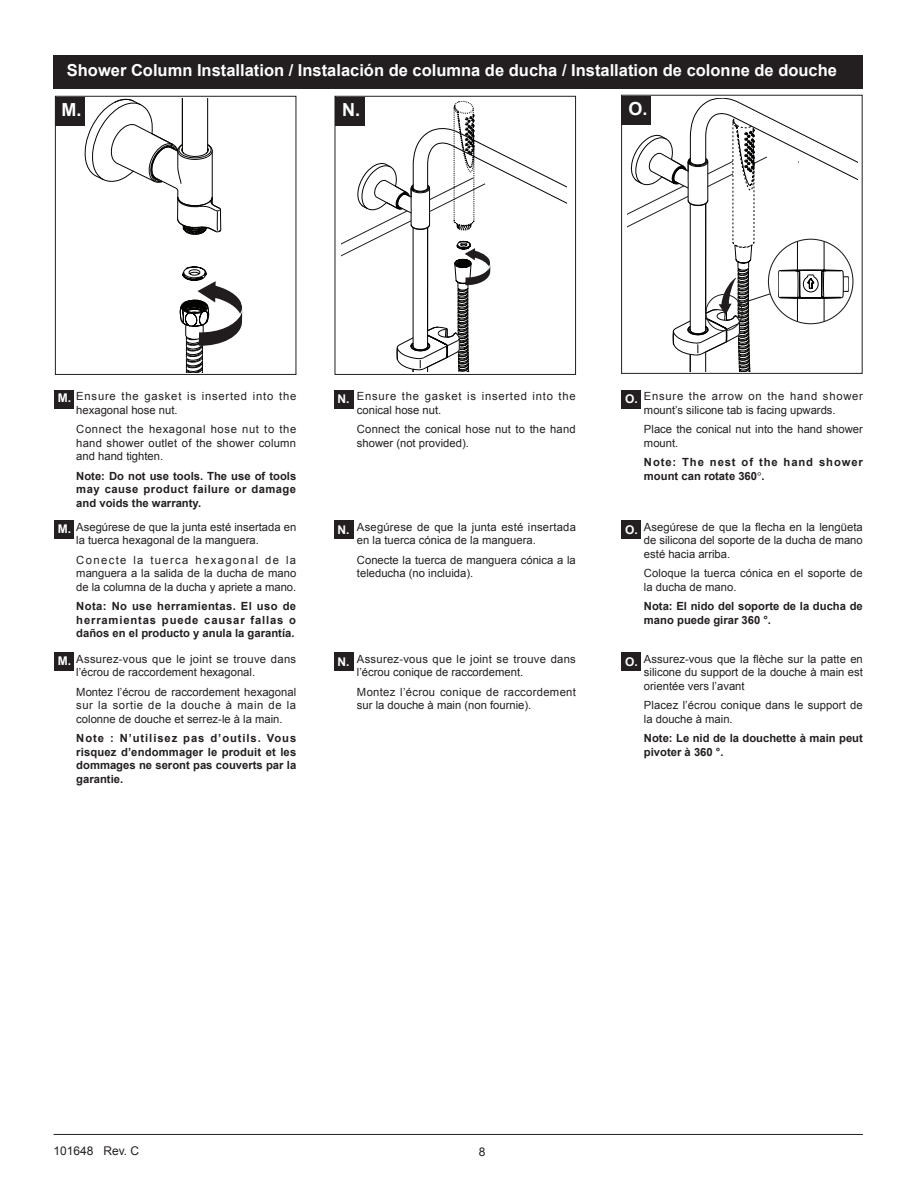
<style>
.page{position:relative;width:918px;height:1188px;background:#fff}
.page>*{position:absolute;margin:0;border:0;box-sizing:border-box;transform-origin:0 0}
.t1{font:700 18px "Arial";color:#fff}
.t2{font:700 16.5px "Arial";color:#fff}
.t3{font:700 12px "Arial";color:#fff}
.t4{font:12px "Arial";color:#231f20}
.t5{font:11.25px/13.5px "Arial";color:#231f20}
.t6{font:700 11.25px/13.5px "Arial";color:#231f20;text-align:justify}
.t7{font:11.25px/13.5px "Arial";letter-spacing:.025em;color:#231f20}
.t8{font:11.25px/13.5px "Arial";letter-spacing:.02em;color:#231f20}
.t9{font:11.25px/13.5px "Arial";letter-spacing:.03em;color:#231f20}
.t10{font:11.25px/13.5px "Arial";letter-spacing:.07em;color:#231f20}
.t11{font:11.25px/13.5px "Arial";letter-spacing:.065em;color:#231f20}
.t12{font:700 11.25px/13.5px "Arial";letter-spacing:.08em;color:#231f20}
.s1{font-family:"Helvetica";font-weight:400}
</style>
<div class="page">
<div style="left:55px;top:96px;width:241px;height:279px;border:1px solid #231f20"></div>
<hr style="left:54px;top:1134px;width:809px;height:1px;background:#231f20">
<div style="left:53px;top:55px;width:810px;height:33px;background:#231f20"></div>
<div style="left:54px;top:390px;width:19px;height:19px;background:#231f20"></div>
<svg style="left:85px;top:99px;width:158px;height:274px"></svg>
<div style="left:55px;top:97px;width:30px;height:29px;background:#231f20"></div>
<div style="left:335px;top:390px;width:19px;height:19px;background:#231f20"></div>
<svg style="left:342px;top:101px;width:224px;height:271px"></svg>
<div style="left:335px;top:96px;width:241px;height:279px;border:1px solid #231f20"></div>
<div style="left:335px;top:97px;width:29px;height:29px;background:#231f20"></div>
<div style="left:621px;top:95px;width:241px;height:279px;border:1px solid #231f20"></div>
<div style="left:622px;top:96px;width:29px;height:29px;background:#231f20"></div>
<div style="left:622px;top:390px;width:19px;height:19px;background:#231f20"></div>
<svg style="left:628px;top:98px;width:230px;height:273px"></svg>
<div style="left:54px;top:521px;width:19px;height:18px;background:#231f20"></div>
<div style="left:335px;top:521px;width:19px;height:18px;background:#231f20"></div>
<div style="left:622px;top:521px;width:19px;height:18px;background:#231f20"></div>
<div style="left:54px;top:653px;width:19px;height:18px;background:#231f20"></div>
<div style="left:335px;top:653px;width:19px;height:18px;background:#231f20"></div>
<div style="left:622px;top:653px;width:19px;height:18px;background:#231f20"></div>
<h2 class="t2" style="left:67px;top:59px;width:772px">Shower Column Installation / Instalación de columna de ducha / Installation de colonne de douche</h2>
<h1 class="t1" style="left:62px;top:98px;width:21px">M.</h1>
<h1 class="t1" style="left:342px;top:98px;width:20px">N.</h1>
<h1 class="t1" style="left:628px;top:97px;width:21px">O.</h1>
<p class="t10" style="left:76px;top:390px;width:221px">Ensure the gasket is inserted into the hexagonal hose nut.</p>
<p class="t5" style="left:76px;top:423px;width:222px;text-align:justify">Connect the hexagonal hose nut to the hand shower outlet of the shower column and hand tighten.</p>
<p class="t6" style="left:76px;top:469px;width:221px">Note: Do not use tools. The use of tools may cause product failure or damage and voids the warranty.</p>
<p class="t3" style="left:58px;top:390px;width:15px">M.</p>
<p class="t3" style="left:338px;top:391px;width:13px">N.</p>
<p class="t11" style="left:357px;top:390px;width:220px">Ensure the gasket is inserted into the conical hose nut.</p>
<p class="t5" style="left:357px;top:423px;width:220px">Connect the conical hose nut to the hand shower (not provided).</p>
<p class="t5" style="left:644px;top:390px;width:220px">Ensure the arrow on the hand shower mount’s silicone tab is facing upwards.</p>
<p class="t5" style="left:644px;top:423px;width:220px">Place the conical nut into the hand shower mount.</p>
<p class="t12" style="left:644px;top:456px;width:220px">Note: The nest of the hand shower mount can rotate 360<span class="s1">°</span>.</p>
<p class="t3" style="left:625px;top:391px;width:14px">O.</p>
<p class="t3" style="left:338px;top:522px;width:13px">N.</p>
<p class="t5" style="left:644px;top:520px;width:220px;text-align:justify">Asegúrese de que la flecha en la lengüeta de silicona del soporte de la ducha de mano esté hacia arriba.</p>
<p class="t5" style="left:644px;top:567px;width:220px">Coloque la tuerca cónica en el soporte de la ducha de mano.</p>
<p class="t6" style="left:644px;top:600px;width:220px">Nota: El nido del soporte de la ducha de mano puede girar 360 °.</p>
<p class="t3" style="left:58px;top:521px;width:15px">M.</p>
<p class="t8" style="left:357px;top:520px;width:220px">Asegúrese de que la junta esté insertada en la tuerca cónica de la manguera.</p>
<p class="t5" style="left:357px;top:553px;width:220px">Conecte la tuerca de manguera cónica a la teleducha (no incluida).</p>
<p class="t5" style="left:76px;top:520px;width:222px">Asegúrese de que la junta esté insertada en la tuerca hexagonal de la manguera.</p>
<p class="t5" style="left:76px;top:553px;width:221px;text-align:justify">Conecte la tuerca hexagonal de la manguera a la salida de la ducha de mano de la columna de la ducha y apriete a mano.</p>
<p class="t6" style="left:76px;top:600px;width:221px">Nota: No use herramientas. El uso de herramientas puede causar fallas o daños en el producto y anula la garantía.</p>
<p class="t3" style="left:625px;top:522px;width:14px">O.</p>
<p class="t3" style="left:338px;top:654px;width:13px">N.</p>
<p class="t5" style="left:644px;top:652px;width:220px;text-align:justify">Assurez-vous que la flèche sur la patte en silicone du support de la douche à main est orientée vers l’avant</p>
<p class="t5" style="left:644px;top:699px;width:220px">Placez l’écrou conique dans le support de la douche à main.</p>
<p class="t6" style="left:644px;top:732px;width:220px">Note: Le nid de la douchette à main peut pivoter à 360 °.</p>
<p class="t3" style="left:58px;top:653px;width:15px">M.</p>
<p class="t7" style="left:357px;top:652px;width:220px">Assurez-vous que le joint se trouve dans l’écrou conique de raccordement.</p>
<p class="t9" style="left:357px;top:685px;width:220px">Montez l’écrou conique de raccordement sur la douche à main (non fournie).</p>
<p class="t7" style="left:76px;top:652px;width:221px">Assurez-vous que le joint se trouve dans l’écrou de raccordement hexagonal.</p>
<p class="t5" style="left:76px;top:685px;width:221px;text-align:justify">Montez l’écrou de raccordement hexagonal sur la sortie de la douche à main de la colonne de douche et serrez-le à la main.</p>
<p class="t6" style="left:76px;top:732px;width:221px">Note : N’utilisez pas d’outils. Vous risquez d’endommager le produit et les dommages ne seront pas couverts par la garantie.</p>
<p class="t3" style="left:625px;top:654px;width:14px">O.</p>
<p class="t4" style="left:53px;top:1143px;width:87px">101648 Rev. C</p>
<p class="t4" style="left:479px;top:1144px;width:8px">8</p>
</div>
